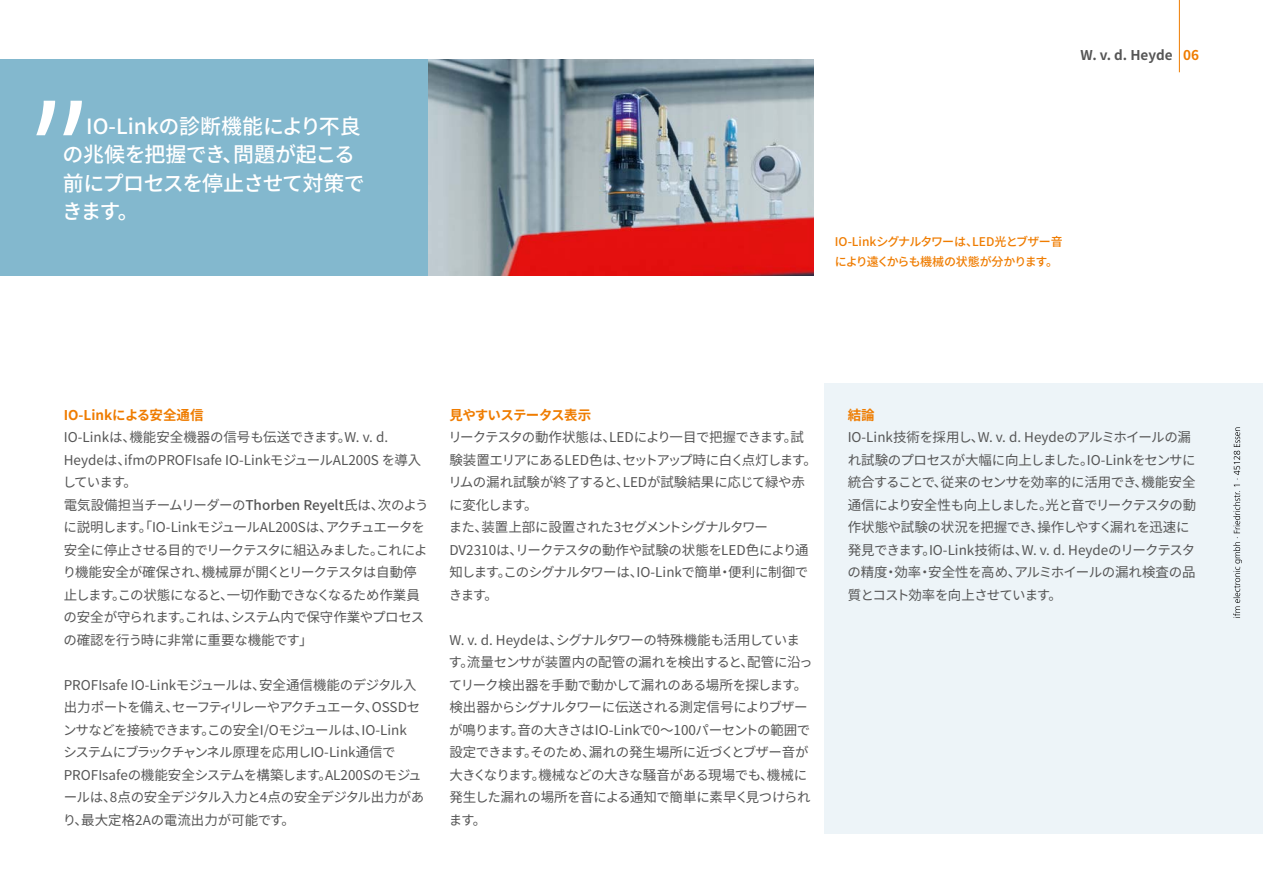
<style>
.page{position:relative;width:1263px;height:893px;background:#fff}
.page>*{position:absolute;margin:0;border:0;box-sizing:border-box;transform-origin:0 0}
.Zitat{font:500 21px/28.5px "Source Han Sans";letter-spacing:-.02em;color:#fff}
.Fließtext_9pt_verschachtelt{font:13.5px/22.5px "Source Han Sans";letter-spacing:-.025em;color:#565656}
.Fließtext_9pt_verschachtelt-2{font:13.5px/22.5px "Source Han Sans";color:#565656}
.Fließtext_9pt_headline_orange{font:700 13.5px "Source Han Sans";color:#ef7c00}
.t1{font:700 13.5px "Source Han Sans";color:#565656}
.Fließtext_9pt_headline_orange-2{font:700 13.5px "Source Han Sans";letter-spacing:-.05em;color:#ef7c00}
.Fließtext_9pt_headline_orange-3{font:700 13.5px "Source Han Sans";letter-spacing:-.02em;color:#ef7c00}
.Bildunterschrift_libü{font:500 12px/19.5px "Source Han Sans";letter-spacing:-.045em;color:#ef7c00}
.s1{color:#ef7c00}
.s2{font-weight:500}
</style>
<div class="page">
<div style="left:824px;top:384px;width:439px;height:450px;background:#edf4f8"></div>
<div style="left:0;top:60px;width:428px;height:216px;background:#83b8ce"></div>
<img style="left:428px;top:60px;width:386px;height:216px">
<svg style="left:36px;top:101px;width:46px;height:34px"></svg>
<hr style="left:1179px;top:0;width:1px;height:72px;background:#ef7c00">
<svg style="left:1233px;top:427px;width:9px;height:191px"></svg>
<p class="Zitat" style="left:62px;top:112px;width:304px;text-indent:24px">IO-Linkの診断機能により不良の兆候を把握でき、問題が起こる前にプロセスを停止させて対策できます。</p>
<p class="t1" style="left:1081px;top:47px;width:120px">W. v. d. Heyde <span class="s1">06</span></p>
<p class="Bildunterschrift_libü" style="left:835px;top:232px;width:230px">IO-Linkシグナルタワーは、LED光とブザー音により遠くからも機械の状態が分かります。</p>
<p class="Fließtext_9pt_headline_orange" style="left:64px;top:407px;width:141px">IO-Linkによる安全通信</p>
<p class="Fließtext_9pt_verschachtelt-2" style="left:63px;top:426px;width:360px">IO-Linkは、機能安全機器の信号も伝送できます。W. v. d.<br>Heydeは、ifmのPROFIsafe IO-LinkモジュールAL200S を導入しています。</p>
<p class="Fließtext_9pt_verschachtelt" style="left:63px;top:494px;width:367px">電気設備担当チームリーダーの<span class="s2">Thorben Reyelt</span>氏は、次のように説明します。「IO-LinkモジュールAL200Sは、アクチュエータを安全に停止させる目的でリークテスタに組込みました。これにより機能安全が確保され、機械扉が開くとリークテスタは自動停止します。この状態になると、一切作動できなくなるため作業員の安全が守られます。これは、システム内で保守作業やプロセスの確認を行う時に非常に重要な機能です」</p>
<p class="Fließtext_9pt_verschachtelt" style="left:63px;top:674px;width:363px">PROFIsafe IO-Linkモジュールは、安全通信機能のデジタル入出力ポートを備え、セーフティリレーやアクチュエータ、OSSDセンサなどを接続できます。この安全I/Oモジュールは、IO-Link<br>システムにブラックチャンネル原理を応用しIO-Link通信でPROFIsafeの機能安全システムを構築します。AL200Sのモジュールは、8点の安全デジタル入力と4点の安全デジタル出力があり、最大定格2Aの電流出力が可能です。</p>
<p class="Fließtext_9pt_headline_orange-2" style="left:449px;top:407px;width:143px">見やすいステータス表示</p>
<p class="Fließtext_9pt_verschachtelt" style="left:448px;top:426px;width:370px">リークテスタの動作状態は、LEDにより一目で把握できます。試験装置エリアにあるLED色は、セットアップ時に白く点灯します。リムの漏れ試験が終了すると、LEDが試験結果に応じて緑や赤に変化します。</p>
<p class="Fließtext_9pt_verschachtelt" style="left:449px;top:516px;width:361px">また、装置上部に設置された3セグメントシグナルタワー<br>DV2310は、リークテスタの動作や試験の状態をLED色により通知します。このシグナルタワーは、IO-Linkで簡単・便利に制御できます。</p>
<p class="Fließtext_9pt_verschachtelt" style="left:449px;top:629px;width:366px">W. v. d. Heydeは、シグナルタワーの特殊機能も活用しています。流量センサが装置内の配管の漏れを検出すると、配管に沿ってリーク検出器を手動で動かして漏れのある場所を探します。検出器からシグナルタワーに伝送される測定信号によりブザーが鳴ります。音の大きさはIO-Linkで0～100パーセントの範囲で設定できます。そのため、漏れの発生場所に近づくとブザー音が大きくなります。機械などの大きな騒音がある現場でも、機械に発生した漏れの場所を音による通知で簡単に素早く見つけられます。</p>
<p class="Fließtext_9pt_headline_orange-3" style="left:848px;top:407px;width:28px">結論</p>
<p class="Fließtext_9pt_verschachtelt" style="left:847px;top:426px;width:350px">IO-Link技術を採用し、W. v. d. Heydeのアルミホイールの漏れ試験のプロセスが大幅に向上しました。IO-Linkをセンサに統合することで、従来のセンサを効率的に活用でき、機能安全通信により安全性も向上しました。光と音でリークテスタの動作状態や試験の状況を把握でき、操作しやすく漏れを迅速に発見できます。IO-Link技術は、W. v. d. Heydeのリークテスタの精度・効率・安全性を高め、アルミホイールの漏れ検査の品質とコスト効率を向上させています。</p>
</div>
